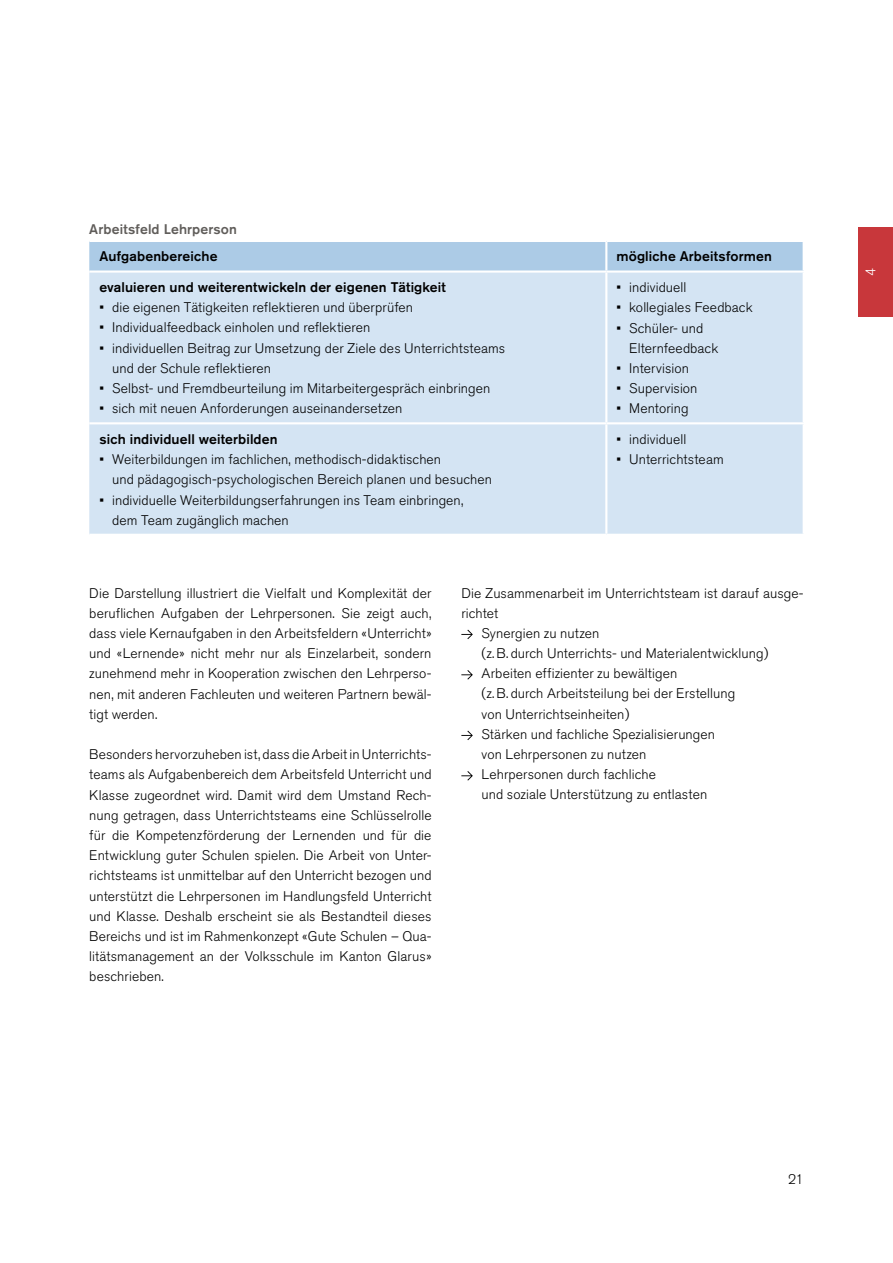
<style>
.page{position:relative;width:893px;height:1263px;background:#fff}
.page>*{position:absolute;margin:0;border:0;box-sizing:border-box;transform-origin:0 0}
.t1{font:300 13.8px/20.2px "Akzidenz Grotesk BE";letter-spacing:.005em;color:#000}
.t2{font:500 13.8px "Akzidenz Grotesk BE";letter-spacing:.01em;color:#000}
.t3{font:500 13.8px "Akzidenz Grotesk BE";letter-spacing:.01em;color:#605d5a}
.t4{font:300 13.8px "Akzidenz Grotesk BE";color:#fff}
.s1{font-weight:400}
</style>
<div class="page">
<div style="left:858px;top:227px;width:35px;height:90px;background:#c8373b"></div>
<div style="left:89px;top:242px;width:714px;height:28px;background:#accbe6"></div>
<div style="left:89px;top:273px;width:714px;height:261px;background:#d4e4f3"></div>
<hr style="left:605px;top:242px;width:2px;height:28px;background:#fff">
<hr style="left:605px;top:273px;width:2px;height:149px;background:#fff">
<hr style="left:89px;top:422px;width:517px;height:2px;background:#fff">
<hr style="left:606px;top:422px;width:199px;height:2px;background:#fff">
<hr style="left:605px;top:424px;width:2px;height:110px;background:#fff">
<svg style="left:461px;top:630px;width:12px;height:9px"></svg>
<svg style="left:461px;top:670px;width:12px;height:10px"></svg>
<svg style="left:461px;top:731px;width:12px;height:9px"></svg>
<svg style="left:461px;top:771px;width:12px;height:10px"></svg>
<p class="t3" style="left:89px;top:221px;width:149px">Arbeitsfeld Lehrperson</p>
<p class="t2" style="left:99px;top:248px;width:120px">Aufgabenbereiche</p>
<p class="t2" style="left:616px;top:248px;width:157px">mögliche Arbeitsformen</p>
<p class="t2" style="left:99px;top:279px;width:348px">evaluieren und weiterentwickeln der eigenen Tätigkeit</p>
<p class="t1" style="left:99px;top:298px;width:315px"><span class="s1">•</span> die eigenen Tätigkeiten reflektieren und überprüfen</p>
<p class="t1" style="left:99px;top:318px;width:273px"><span class="s1">•</span> Individualfeedback einholen und reflektieren</p>
<p class="t1" style="left:112px;top:338px;width:395px;text-indent:-13px"><span class="s1">•</span> individuellen Beitrag zur Umsetzung der Ziele des Unterrichtsteams und der Schule reflektieren</p>
<p class="t1" style="left:99px;top:378px;width:393px"><span class="s1">•</span> Selbst- und Fremdbeurteilung im Mitarbeitergespräch einbringen</p>
<p class="t1" style="left:99px;top:399px;width:304px"><span class="s1">•</span> sich mit neuen Anforderungen auseinandersetzen</p>
<p class="t1" style="left:616px;top:277px;width:71px"><span class="s1">•</span> individuell</p>
<p class="t1" style="left:616px;top:298px;width:138px"><span class="s1">•</span> kollegiales Feedback</p>
<p class="t1" style="left:629px;top:318px;width:91px;text-indent:-13px"><span class="s1">•</span> Schüler- und<br>Elternfeedback</p>
<p class="t1" style="left:616px;top:358px;width:74px"><span class="s1">•</span> Intervision</p>
<p class="t1" style="left:616px;top:378px;width:83px"><span class="s1">•</span> Supervision</p>
<p class="t1" style="left:616px;top:399px;width:74px"><span class="s1">•</span> Mentoring</p>
<p class="t2" style="left:99px;top:431px;width:180px">sich individuell weiterbilden</p>
<p class="t1" style="left:112px;top:449px;width:381px;text-indent:-13px"><span class="s1">•</span> Weiterbildungen im fachlichen, methodisch-didaktischen<br>und pädagogisch-psychologischen Bereich planen und besuchen</p>
<p class="t1" style="left:112px;top:490px;width:353px;text-indent:-13px"><span class="s1">•</span> individuelle Weiterbildungserfahrungen ins Team einbringen, dem Team zugänglich machen</p>
<p class="t1" style="left:616px;top:429px;width:71px"><span class="s1">•</span> individuell</p>
<p class="t1" style="left:616px;top:449px;width:109px"><span class="s1">•</span> Unterrichtsteam</p>
<p class="t1" style="left:89px;top:583px;width:344px;text-align:justify">Die Darstellung illustriert die Vielfalt und Komplexität der beruflichen Aufgaben der Lehrpersonen. Sie zeigt auch, dass viele Kernaufgaben in den Arbeitsfeldern «Unterricht» und «Lernende» nicht mehr nur als Einzelarbeit, sondern zunehmend mehr in Kooperation zwischen den Lehrperso&shy;nen, mit anderen Fachleuten und weiteren Partnern bewäl&shy;tigt werden.</p>
<p class="t1" style="left:89px;top:744px;width:344px;text-align:justify">Besonders hervorzuheben ist, dass die Arbeit in Unterrichts&shy;teams als Aufgabenbereich dem Arbeitsfeld Unterricht und Klasse zugeordnet wird. Damit wird dem Umstand Rech&shy;nung getragen, dass Unterrichtsteams eine Schlüsselrolle für die Kompetenzförderung der Lernenden und für die Entwicklung guter Schulen spielen. Die Arbeit von Unter&shy;richtsteams ist unmittelbar auf den Unterricht bezogen und unterstützt die Lehrpersonen im Handlungsfeld Unterricht und Klasse. Deshalb erscheint sie als Bestandteil dieses Bereichs und ist im Rahmenkonzept «Gute Schulen – Qua&shy;litätsmanagement an der Volksschule im Kanton Glarus» beschrieben.</p>
<p class="t1" style="left:461px;top:583px;width:344px">Die Zusammenarbeit im Unterrichtsteam ist darauf ausge-</p>
<p class="t1" style="left:461px;top:603px;width:38px">richtet</p>
<p class="t1" style="left:482px;top:623px;width:119px">Synergien zu nutzen</p>
<p class="t1" style="left:482px;top:643px;width:288px">(z.B. durch Unterrichts- und Materialentwicklung)</p>
<p class="t1" style="left:482px;top:664px;width:197px">Arbeiten effizienter zu bewältigen</p>
<p class="t1" style="left:482px;top:684px;width:255px">(z.B. durch Arbeitsteilung bei der Erstellung</p>
<p class="t1" style="left:482px;top:704px;width:149px">von Unterrichtseinheiten)</p>
<p class="t1" style="left:482px;top:724px;width:235px">Stärken und fachliche Spezialisierungen</p>
<p class="t1" style="left:482px;top:744px;width:166px">von Lehrpersonen zu nutzen</p>
<p class="t1" style="left:482px;top:765px;width:176px">Lehrpersonen durch fachliche</p>
<p class="t1" style="left:482px;top:785px;width:227px">und soziale Unterstützung zu entlasten</p>
<p class="t4" style="left:863px;top:276px;width:10px;rotate:-90deg">4</p>
<p class="t1" style="left:788px;top:1169px;width:17px">21</p>
</div>
